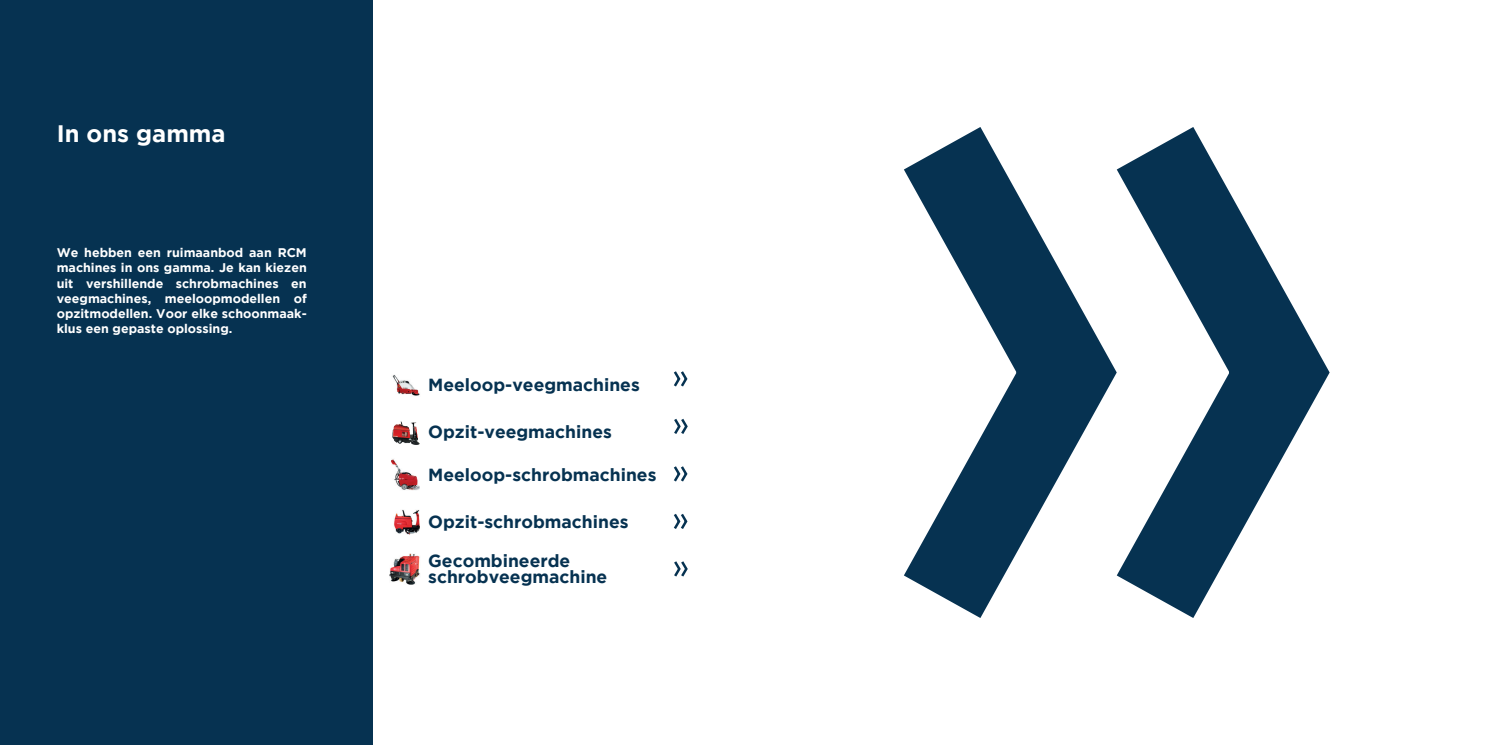
<style>
.page{position:relative;width:1489px;height:745px;background:#fff}
.page>*{position:absolute;margin:0;border:0;box-sizing:border-box;transform-origin:0 0}
.t1{font:700 23.75px "Gotham";color:#fff}
.t2{font:700 17.5px/16.2px "Gotham";color:#063251}
.t3{font:700 12.5px/15px "Gotham";color:#fff;text-align:justify}
</style>
<div class="page">
<div style="left:0;top:0;width:372px;height:744px;background:#063251"></div>
<svg style="left:673px;top:371px;width:15px;height:16px"></svg>
<svg style="left:674px;top:418px;width:14px;height:16px"></svg>
<svg style="left:673px;top:466px;width:15px;height:16px"></svg>
<svg style="left:673px;top:513px;width:15px;height:16px"></svg>
<svg style="left:674px;top:561px;width:14px;height:16px"></svg>
<img style="left:392px;top:374px;width:28px;height:22px">
<img style="left:392px;top:421px;width:28px;height:24px">
<img style="left:391px;top:459px;width:28px;height:31px">
<img style="left:394px;top:509px;width:25px;height:25px">
<img style="left:389px;top:553px;width:31px;height:31px">
<svg style="left:1166px;top:127px;width:164px;height:491px"></svg>
<svg style="left:904px;top:127px;width:262px;height:491px"></svg>
<h1 class="t1" style="left:57px;top:119px;width:170px">In ons gamma</h1>
<p class="t3" style="left:57px;top:245px;width:251px">We hebben een ruimaanbod aan RCM machines in ons gamma. Je kan kiezen uit vershillende schrobmachines en veegmachines, meeloopmodellen of opzitmodellen. Voor elke schoonmaak&shy;klus een gepaste oplossing.</p>
<h2 class="t2" style="left:428px;top:376px;width:213px">Meeloop-veegmachines</h2>
<h2 class="t2" style="left:428px;top:423px;width:185px">Opzit-veegmachines</h2>
<h2 class="t2" style="left:428px;top:466px;width:230px">Meeloop-schrobmachines</h2>
<h2 class="t2" style="left:428px;top:513px;width:202px">Opzit-schrobmachines</h2>
<h2 class="t2" style="left:428px;top:552px;width:180px">Gecombineerde schrobveegmachine</h2>
</div>
